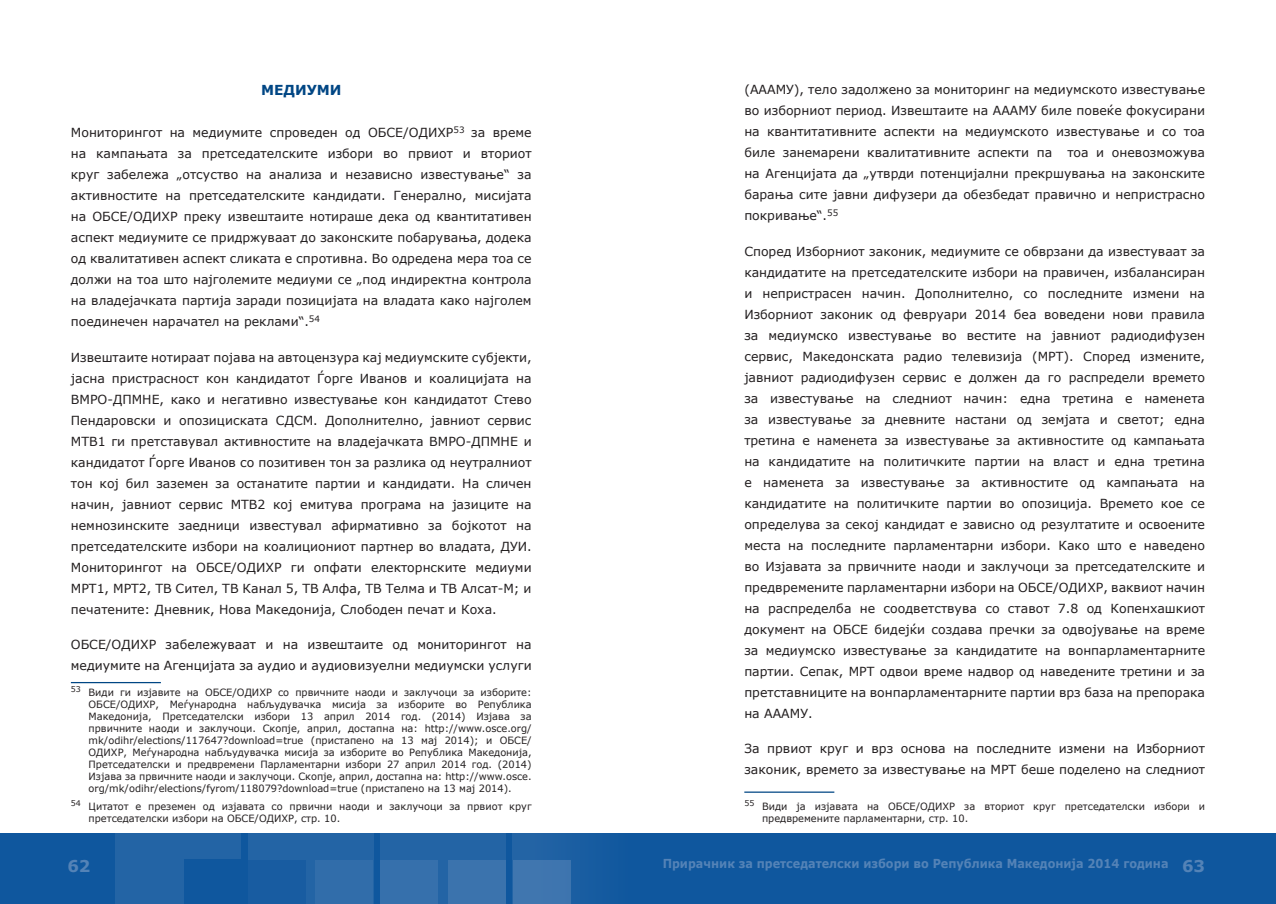
<style>
.page{position:relative;width:1276px;height:904px;background:#fff}
.page>*{position:absolute;margin:0;border:0;box-sizing:border-box;transform-origin:0 0}
.t1{font:700 16.25px "Verdana";color:#5483b7}
.t2{font:700 13.75px "Verdana";color:#004684}
.t3{font:12.5px/21px "Verdana";color:#231f20;text-align:justify}
.t4{font:700 12.38px "Verdana";color:#5483b7;scale:.91 1}
.t5{font:10px/12px "Verdana";color:#231f20}
.s1{font-size:16.25px}
</style>
<div class="page">
<div style="left:638px;top:833px;width:638px;height:71px;background:#0f579e"></div>
<div style="left:0;top:833px;width:638px;height:71px;background:#0f579e"></div>
<div style="left:116px;top:833px;width:125px;height:71px;background:#2364a5"></div>
<div style="left:248px;top:833px;width:125px;height:71px;background:#2364a5"></div>
<div style="left:380px;top:833px;width:126px;height:71px;background:#2364a5"></div>
<div style="left:513px;top:833px;width:125px;height:71px;background:#175ca0"></div>
<div style="left:248px;top:859px;width:58px;height:45px;background:#185ca1"></div>
<div style="left:184px;top:859px;width:57px;height:45px;background:#0f579e"></div>
<div style="left:315px;top:859px;width:58px;height:45px;background:#316daa"></div>
<div style="left:448px;top:859px;width:58px;height:45px;background:#3b73ad"></div>
<div style="left:513px;top:859px;width:57px;height:45px;background:#3f76af"></div>
<div style="left:380px;top:859px;width:58px;height:45px;background:#3670ac"></div>
<hr style="left:71px;top:682px;width:90px;height:1px;background:#004684">
<hr style="left:744px;top:791px;width:90px;height:1px;background:#004684">
<p class="t2" style="left:261px;top:81px;width:82px">Медиум и</p>
<p class="t3" style="left:71px;top:122px;width:462px">Мониторингот на медиумите спроведен од ОБСЕ/ОДИХР<sup>53</sup><sup>15</sup>за време на кампањата за претседателските избори во првиот и вториот круг забележа „отсуство на анализа и независно известување“ за активностите на претседателските кандидати. Генерално, мисијата на ОБСЕ/ОДИХР преку извештаите нотираше дека од квантитативен аспект медиумите се придржуваат до законските побарувања, додека од квалитативен аспект сликата е спротивна. Во одредена мера тоа се должи на тоа што најголемите медиуми се „под индиректна контрола на владејачката партија заради позицијата на владата како најголем поединечен нарачател на реклами“.<sup>54</sup><sup>16</sup></p>
<p class="t3" style="left:71px;top:346px;width:462px">Извештаите нотираат појава на автоцензура кај медиумските субјекти, јасна пристрасност кон кандидатот Ѓорге Иванов и коалицијата на ВМРО-ДПМНЕ, како и негативно известување кон кандидатот Стево Пендаровски и опозициската СДСМ. Дополнително, јавниот сервис МТВ1 ги претставувал активностите на владејачката ВМРО-ДПМНЕ и кандидатот Ѓорге Иванов со позитивен тон за разлика од неутралниот тон кој бил заземен за останатите партии и кандидати. На сличен начин, јавниот сервис МТВ2 кој емитува програма на јазиците на немнозинските заедници известувал афирмативно за бојкотот на претседателските избори на коалициониот партнер во владата, ДУИ.<br>Мониторингот на ОБСЕ/ОДИХР ги опфати електорнските медиуми МРТ1, МРТ2, ТВ Сител, ТВ Канал 5, ТВ Алфа, ТВ Телма и ТВ Алсат-М; и печатените: Дневник, Нова Македонија, Слободен печат и Коха.</p>
<p class="t3" style="left:71px;top:633px;width:462px">ОБСЕ/ОДИХР забележуваат и на извештаите од мониторингот на медиумите на Агенцијата за аудио и аудиовизуелни медиумски услуги</p>
<p class="t5" style="left:89px;top:686px;width:444px;text-align:justify;text-indent:-18px"><sup>53</sup> Види ги изјавите на ОБСЕ/ОДИХР со првичните наоди и заклучоци за изборите:<br>ОБСЕ/ОДИХР, Меѓународна набљудувачка мисија за изборите во Република Македонија, Претседателски избори 13 април 2014 год. (2014) Изјава за првичните наоди и заклучоци. Скопје, април, достапна на: http://www.osce.org/ mk/odihr/elections/117647?download=true (пристапено на 13 мај 2014); и ОБСЕ/ ОДИХР, Меѓународна набљудувачка мисија за изборите во Република Македонија, Претседателски и предвремени Парламентарни избори 27 април 2014 год. (2014)<br>Изјава за првичните наоди и заклучоци. Скопје, април, достапна на: http://www.osce. org/mk/odihr/elections/fyrom/118079?download=true (пристапено на 13 мај 2014).</p>
<p class="t5" style="left:89px;top:800px;width:444px;text-indent:-18px"><sup>54</sup> Цитатот е преземен од изјавата со првични наоди и заклучоци за првиот круг претседателски избори на ОБСЕ/ОДИХР, стр. 10.</p>
<p class="t3" style="left:744px;top:79px;width:462px">(АААМУ), тело задолжено за мониторинг на медиумското известување во изборниот период. Извештаите на АААМУ биле повеќе фокусирани на квантитативните аспекти на медиумското известување и со тоа биле занемарени квалитативните аспекти па тоа и оневозможува на Агенцијата да „утврди потенцијални прекршувања на законските барања сите јавни дифузери да обезбедат правично и непристрасно покривање“.<sup>55</sup><sup>17</sup></p>
<p class="t3" style="left:744px;top:240px;width:462px">Според Изборниот законик, медиумите се обврзани да известуваат за кандидатите на претседателските избори на правичен, избалансиран и непристрасен начин. Дополнително, со последните измени на Изборниот законик од февруари 2014 беа воведени нови правила за медиумско известување во вестите на јавниот радиодифузен сервис, Македонската радио телевизија (МРТ). Според измените, јавниот радиодифузен сервис е должен да го распредели времето за известување на следниот начин: една третина е наменета за известување за дневните настани од земјата и светот; една третина е наменета за известување за активностите од кампањата на кандидатите на политичките партии на власт и една третина е наменета за известување за активностите од кампањата на кандидатите на политичките партии во опозиција. Времето кое се определува за секој кандидат е зависно од резултатите и освоените места на последните парламентарни избори. Како што е наведено во Изјавата за првичните наоди и заклучоци за претседателските и предвремените парламентарни избори на ОБСЕ/ОДИХР, ваквиот начин на распределба не соодветствува со ставот 7.8 од Копенхашкиот документ на ОБСЕ бидејќи создава пречки за одвојување на време за медиумско известување за кандидатите на вонпарламентарните партии. Сепак, МРТ одвои време надвор од наведените третини и за претставниците на вонпарламентарните партии врз база на препорака на АААМУ.</p>
<p class="t3" style="left:744px;top:737px;width:462px">За првиот круг и врз основа на последните измени на Изборниот законик, времето за известување на МРТ беше поделено на следниот</p>
<p class="t5" style="left:762px;top:800px;width:444px;text-indent:-18px"><sup>55</sup> Види ја изјавата на ОБСЕ/ОДИХР за вториот круг претседателски избори и предвремените парламентарни, стр. 10.</p>
<h1 class="t1" style="left:67px;top:854px;width:25px">62</h1>
<p class="t4" style="left:662px;top:855px;width:597px">Прирачник за претседателски избори во Република Македонија 2014 година <span class="s1">63</span></p>
</div>
